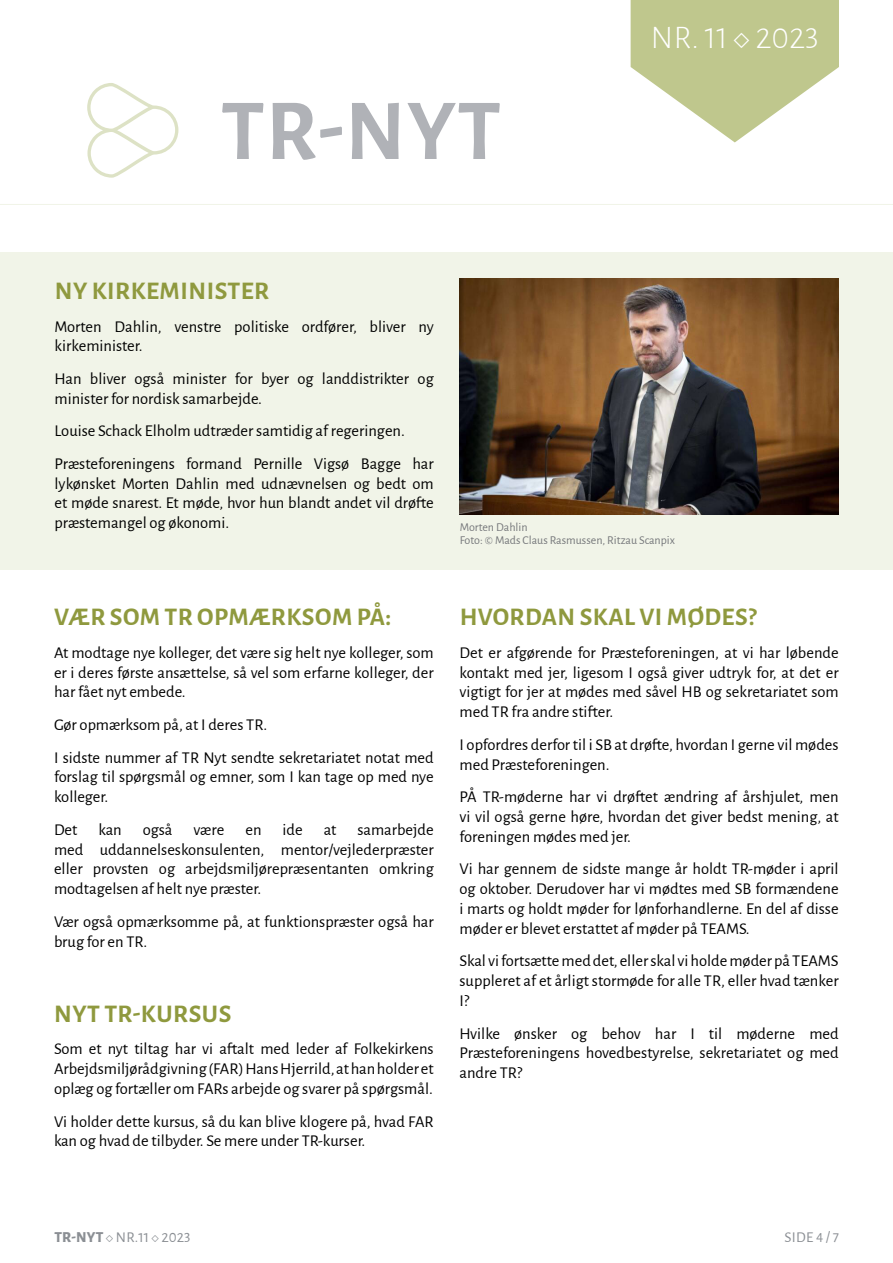
<style>
.page{position:relative;width:893px;height:1263px;background:#fff}
.page>*{position:absolute;margin:0;border:0;box-sizing:border-box;transform-origin:0 0}
.t1{font:700 87px "Alegreya Sans";color:#b0b2b7}
.t2{font:300 33px "Alegreya Sans";color:#fff}
.t3{font:700 25.5px "Alegreya Sans";letter-spacing:.02em;color:#8f993e}
.t4{font:16.5px/19.8px "Alegreya Sans";color:#000;text-align:justify}
.t5{font:15px "Alegreya Sans";letter-spacing:.02em;color:#8b8f94}
.t6{font:12px/13.5px "Alegreya Sans";color:#76787b}
.s1{font-weight:800}
</style>
<div class="page">
<svg style="left:631px;top:0;width:208px;height:142px"></svg>
<hr style="left:0;top:204px;width:893px;height:1px;background:#f1f4e8">
<svg style="left:87px;top:83px;width:91px;height:95px"></svg>
<div style="left:0;top:252px;width:893px;height:318px;background:#f1f4e8"></div>
<img style="left:460px;top:279px;width:379px;height:235px">
<h1 class="t1" style="left:221px;top:67px;width:282px">TR-NYT</h1>
<h2 class="t2" style="left:651px;top:16px;width:170px">NR. 11 ◇ 2023</h2>
<h3 class="t3" style="left:55px;top:272px;width:216px">NY KIRKEMINISTER</h3>
<p class="t4" style="left:55px;top:315px;width:381px">Morten Dahlin, venstre politiske ordfører, bliver ny kirkeminister.</p>
<p class="t4" style="left:55px;top:368px;width:381px">Han bliver også minister for byer og landdistrikter og minister for nordisk samarbejde.</p>
<p class="t4" style="left:55px;top:414px;width:381px;line-height:32.5px">Louise Schack Elholm udtræder samtidig af regeringen.<br>Præsteforeningens formand Pernille Vigsø Bagge har</p>
<p class="t4" style="left:55px;top:472px;width:381px">lykønsket Morten Dahlin med udnævnelsen og bedt om et møde snarest. Et møde, hvor hun blandt andet vil drøfte præstemangel og økonomi.</p>
<h3 class="t3" style="left:54px;top:598px;width:339px">VÆR SOM TR OPMÆRKSOM PÅ:</h3>
<p class="t4" style="left:54px;top:642px;width:381px">At modtage nye kolleger, det være sig helt nye kolleger, som er i deres første ansættelse, så vel som erfarne kolleger, der har fået nyt embede.</p>
<p class="t4" style="left:54px;top:707px;width:381px;line-height:32.5px">Gør opmærksom på, at I deres TR.<br>I sidste nummer af TR Nyt sendte sekretariatet notat med</p>
<p class="t4" style="left:54px;top:766px;width:381px">forslag til spørgsmål og emner, som I kan tage op med nye kolleger.</p>
<p class="t4" style="left:54px;top:819px;width:25px">Det</p>
<p class="t4" style="left:99px;top:819px;width:25px">kan</p>
<p class="t4" style="left:143px;top:819px;width:31px">også</p>
<p class="t4" style="left:194px;top:819px;width:32px">være</p>
<p class="t4" style="left:245px;top:819px;width:18px">en</p>
<p class="t4" style="left:282px;top:819px;width:22px">ide</p>
<p class="t4" style="left:324px;top:819px;width:14px">at</p>
<p class="t4" style="left:54px;top:819px;width:381px;text-indent:304px">samarbejde med uddannelseskonsulenten, mentor/vejlederpræster eller provsten og arbejdsmiljørepræsentanten omkring modtagelsen af helt nye præster.</p>
<p class="t4" style="left:54px;top:911px;width:381px">Vær også opmærksomme på, at funktionspræster også har brug for en TR.</p>
<h3 class="t3" style="left:54px;top:995px;width:179px">NYT TR-KURSUS</h3>
<p class="t4" style="left:54px;top:1038px;width:381px">Som et nyt tiltag har vi aftalt med leder af Folkekirkens Arbejdsmiljørådgivning (FAR) Hans Hjerrild, at han holder et oplæg og fortæller om FARs arbejde og svarer på spørgsmål.</p>
<p class="t4" style="left:54px;top:1110px;width:381px">Vi holder dette kursus, så du kan blive klogere på, hvad FAR kan og hvad de tilbyder. Se mere under TR-kurser.</p>
<p class="t6" style="left:460px;top:519px;width:217px">Morten Dahlin<br>Foto: © Mads Claus Rasmussen, Ritzau Scanpix</p>
<h3 class="t3" style="left:460px;top:598px;width:298px">HVORDAN SKAL VI MØDES?</h3>
<p class="t4" style="left:460px;top:642px;width:381px">Det er afgørende for Præsteforeningen, at vi har løbende kontakt med jer, ligesom I også giver udtryk for, at det er vigtigt for jer at mødes med såvel HB og sekretariatet som med TR fra andre stifter.</p>
<p class="t4" style="left:460px;top:734px;width:381px">I opfordres derfor til i SB at drøfte, hvordan I gerne vil mødes med Præsteforeningen.</p>
<p class="t4" style="left:460px;top:786px;width:381px">PÅ TR-møderne har vi drøftet ændring af årshjulet, men vi vil også gerne høre, hvordan det giver bedst mening, at foreningen mødes med jer.</p>
<p class="t4" style="left:460px;top:858px;width:381px">Vi har gennem de sidste mange år holdt TR-møder i april og oktober. Derudover har vi mødtes med SB formændene i marts og holdt møder for lønforhandlerne. En del af disse møder er blevet erstattet af møder på TEAMS.</p>
<p class="t4" style="left:460px;top:950px;width:381px">Skal vi fortsætte med det, eller skal vi holde møder på TEAMS suppleret af et årligt stormøde for alle TR, eller hvad tænker I?</p>
<p class="t4" style="left:460px;top:1022px;width:381px">Hvilke ønsker og behov har I til møderne med Præsteforeningens hovedbestyrelse, sekretariatet og med andre TR?</p>
<p class="t5" style="left:54px;top:1227px;width:138px"><span class="s1">TR-NYT</span> ◇ NR.11 ◇ 2023</p>
<p class="t5" style="left:784px;top:1227px;width:56px">SIDE 4 / 7</p>
</div>
